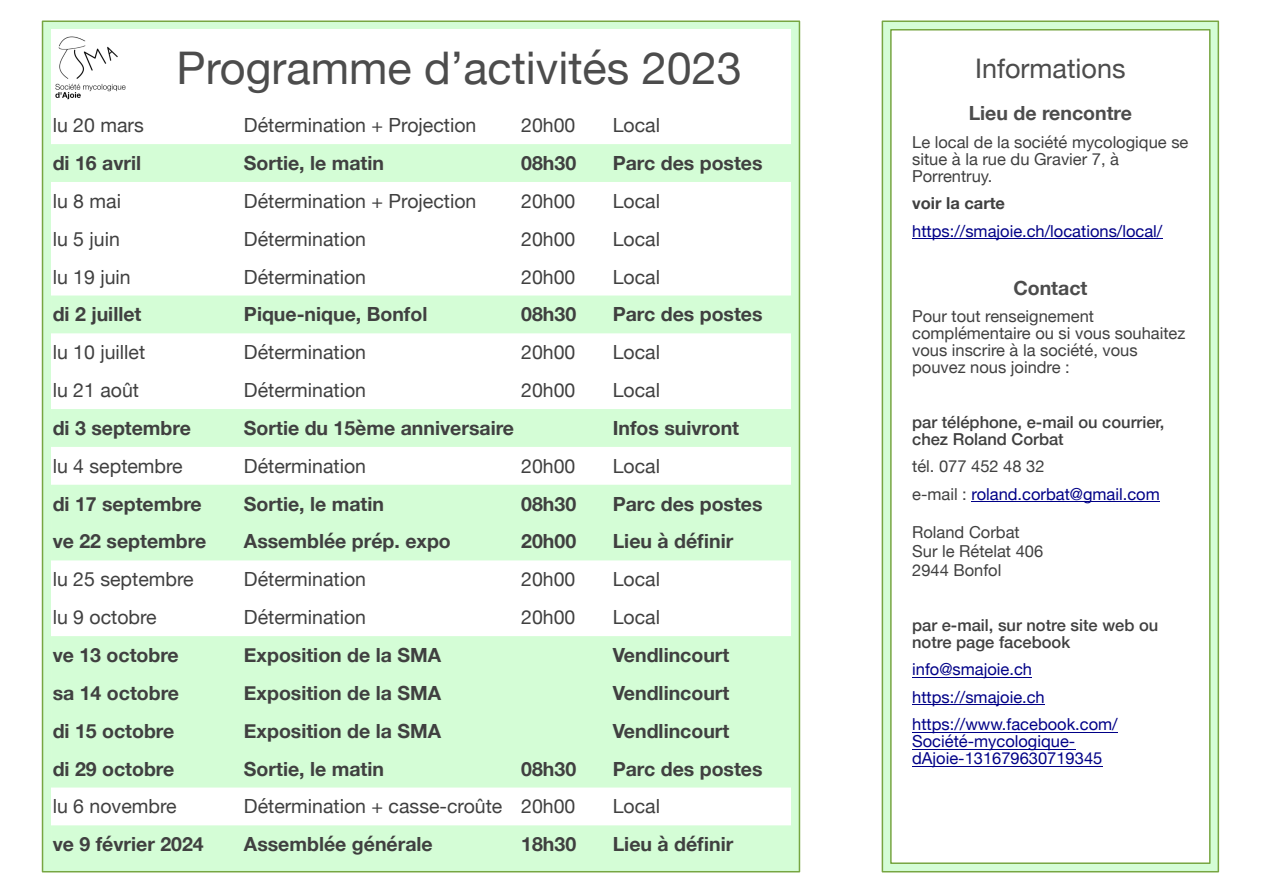
<style>
.page{position:relative;width:1263px;height:893px;background:#fff}
.page>*{position:absolute;margin:0;border:0;box-sizing:border-box;transform-origin:0 0}
.t1{font:45px "Helvetica Neue";color:#4c4c4c}
.t2{font:27px "Helvetica Neue";color:#4c4c4c}
.t3{font:700 19.5px "Helvetica Neue";color:#404040}
.t4{font:19.5px "Helvetica Neue";color:#404040}
.t5{font:700 19.5px "Helvetica Neue";color:#4c4c4c}
.t6{font:16.5px/17px "Helvetica Neue";color:#404040}
.t7{font:16.5px/27.5px "Helvetica Neue";color:#000087}
.t8{font:500 16.5px/17px "Helvetica Neue";color:#404040}
.t9{font:700 16.5px "Helvetica Neue";color:#404040}
.s1{color:#404040}
</style>
<div class="page">
<div style="left:42px;top:21px;width:758px;height:851px;background:#d4fdd6;border:2px solid #77a642"></div>
<div style="left:51px;top:30px;width:740px;height:833px;background:#fff"></div>
<div style="left:882px;top:21px;width:337px;height:851px;background:#d4fdd6;border:2px solid #77a642"></div>
<div style="left:890px;top:29px;width:320px;height:835px;background:#fff;border:2px solid #77a642"></div>
<hr style="left:912px;top:238px;width:250px;height:1px;background:#000087">
<hr style="left:971px;top:501px;width:189px;height:1px;background:#000087">
<hr style="left:912px;top:677px;width:120px;height:1px;background:#000087">
<hr style="left:912px;top:704px;width:133px;height:1px;background:#000087">
<hr style="left:912px;top:732px;width:206px;height:1px;background:#000087">
<hr style="left:912px;top:749px;width:163px;height:1px;background:#000087">
<hr style="left:912px;top:766px;width:190px;height:1px;background:#000087">
<img style="left:55px;top:36px;width:71px;height:64px">
<svg style="left:51px;top:144px;width:740px;height:719px;fill:#d4fdd6"></svg>
<h1 class="t1" style="left:177px;top:41px;width:567px">Programme d’activités 2023</h1>
<h2 class="t2" style="left:975px;top:52px;width:152px">Informations</h2>
<p class="t5" style="left:969px;top:101px;width:165px">Lieu de rencontre</p>
<p class="t6" style="left:912px;top:133px;width:278px">Le local de la société mycologique se situe à la rue du Gravier 7, à<br>Porrentruy.</p>
<p class="t9" style="left:912px;top:193px;width:94px">voir la carte</p>
<p class="t7" style="left:912px;top:217px;width:252px">https://smajoie.ch/locations/local/</p>
<p class="t4" style="left:53px;top:114px;width:93px">lu 20 mars</p>
<p class="t4" style="left:244px;top:114px;width:234px">Détermination + Projection</p>
<p class="t4" style="left:521px;top:114px;width:56px">20h00</p>
<p class="t4" style="left:613px;top:114px;width:49px">Local</p>
<p class="t3" style="left:53px;top:151px;width:90px">di 16 avril</p>
<p class="t3" style="left:244px;top:151px;width:142px">Sortie, le matin</p>
<p class="t3" style="left:521px;top:151px;width:56px">08h30</p>
<p class="t3" style="left:613px;top:151px;width:151px">Parc des postes</p>
<p class="t4" style="left:53px;top:189px;width:70px">lu 8 mai</p>
<p class="t4" style="left:244px;top:189px;width:234px">Détermination + Projection</p>
<p class="t4" style="left:521px;top:189px;width:56px">20h00</p>
<p class="t4" style="left:613px;top:189px;width:49px">Local</p>
<p class="t4" style="left:53px;top:227px;width:69px">lu 5 juin</p>
<p class="t4" style="left:244px;top:227px;width:124px">Détermination</p>
<p class="t4" style="left:521px;top:227px;width:56px">20h00</p>
<p class="t4" style="left:613px;top:227px;width:49px">Local</p>
<p class="t4" style="left:53px;top:265px;width:80px">lu 19 juin</p>
<p class="t4" style="left:244px;top:265px;width:124px">Détermination</p>
<p class="t4" style="left:521px;top:265px;width:56px">20h00</p>
<p class="t4" style="left:613px;top:265px;width:49px">Local</p>
<p class="t3" style="left:53px;top:302px;width:90px">di 2 juillet</p>
<p class="t3" style="left:244px;top:302px;width:185px">Pique-nique, Bonfol</p>
<p class="t3" style="left:521px;top:302px;width:56px">08h30</p>
<p class="t3" style="left:613px;top:302px;width:151px">Parc des postes</p>
<p class="t4" style="left:53px;top:341px;width:94px">lu 10 juillet</p>
<p class="t4" style="left:244px;top:341px;width:124px">Détermination</p>
<p class="t4" style="left:521px;top:341px;width:56px">20h00</p>
<p class="t4" style="left:613px;top:341px;width:49px">Local</p>
<p class="t4" style="left:53px;top:378px;width:88px">lu 21 août</p>
<p class="t4" style="left:244px;top:378px;width:124px">Détermination</p>
<p class="t4" style="left:521px;top:378px;width:56px">20h00</p>
<p class="t4" style="left:613px;top:378px;width:49px">Local</p>
<p class="t3" style="left:53px;top:416px;width:140px">di 3 septembre</p>
<p class="t3" style="left:244px;top:416px;width:272px">Sortie du 15ème anniversaire</p>
<p class="t3" style="left:613px;top:416px;width:128px">Infos suivront</p>
<p class="t4" style="left:53px;top:454px;width:132px">lu 4 septembre</p>
<p class="t4" style="left:244px;top:454px;width:124px">Détermination</p>
<p class="t4" style="left:521px;top:454px;width:56px">20h00</p>
<p class="t4" style="left:613px;top:454px;width:49px">Local</p>
<p class="t3" style="left:53px;top:492px;width:151px">di 17 septembre</p>
<p class="t3" style="left:244px;top:492px;width:142px">Sortie, le matin</p>
<p class="t3" style="left:521px;top:492px;width:56px">08h30</p>
<p class="t3" style="left:613px;top:492px;width:151px">Parc des postes</p>
<p class="t3" style="left:53px;top:529px;width:155px">ve 22 septembre</p>
<p class="t3" style="left:244px;top:529px;width:208px">Assemblée prép. expo</p>
<p class="t3" style="left:521px;top:529px;width:56px">20h00</p>
<p class="t3" style="left:613px;top:529px;width:122px">Lieu à définir</p>
<p class="t4" style="left:53px;top:568px;width:142px">lu 25 septembre</p>
<p class="t4" style="left:244px;top:568px;width:124px">Détermination</p>
<p class="t4" style="left:521px;top:568px;width:56px">20h00</p>
<p class="t4" style="left:613px;top:568px;width:49px">Local</p>
<p class="t4" style="left:53px;top:606px;width:106px">lu 9 octobre</p>
<p class="t4" style="left:244px;top:606px;width:124px">Détermination</p>
<p class="t4" style="left:521px;top:606px;width:56px">20h00</p>
<p class="t4" style="left:613px;top:606px;width:49px">Local</p>
<p class="t3" style="left:53px;top:643px;width:128px">ve 13 octobre</p>
<p class="t3" style="left:244px;top:643px;width:199px">Exposition de la SMA</p>
<p class="t3" style="left:613px;top:643px;width:118px">Vendlincourt</p>
<p class="t3" style="left:53px;top:681px;width:128px">sa 14 octobre</p>
<p class="t3" style="left:244px;top:681px;width:199px">Exposition de la SMA</p>
<p class="t3" style="left:613px;top:681px;width:118px">Vendlincourt</p>
<p class="t3" style="left:53px;top:719px;width:123px">di 15 octobre</p>
<p class="t3" style="left:244px;top:719px;width:199px">Exposition de la SMA</p>
<p class="t3" style="left:613px;top:719px;width:118px">Vendlincourt</p>
<p class="t3" style="left:53px;top:756px;width:123px">di 29 octobre</p>
<p class="t3" style="left:244px;top:756px;width:142px">Sortie, le matin</p>
<p class="t3" style="left:521px;top:756px;width:56px">08h30</p>
<p class="t3" style="left:613px;top:756px;width:151px">Parc des postes</p>
<p class="t4" style="left:53px;top:795px;width:125px">lu 6 novembre</p>
<p class="t4" style="left:244px;top:795px;width:333px">Détermination + casse-croûte 20h00</p>
<p class="t4" style="left:613px;top:795px;width:49px">Local</p>
<p class="t3" style="left:53px;top:832px;width:153px">ve 9 février 2024</p>
<p class="t3" style="left:244px;top:832px;width:190px">Assemblée générale</p>
<p class="t3" style="left:521px;top:832px;width:56px">18h30</p>
<p class="t3" style="left:613px;top:832px;width:122px">Lieu à définir</p>
<p class="t5" style="left:1013px;top:276px;width:76px">Contact</p>
<p class="t6" style="left:912px;top:307px;width:275px">Pour tout renseignement complémentaire ou si vous souhaitez vous inscrire à la société, vous pouvez nous joindre :</p>
<p class="t8" style="left:912px;top:413px;width:254px">par téléphone, e-mail ou courrier, chez Roland Corbat</p>
<p class="t7" style="left:912px;top:452px;width:249px"><span class="s1">tél. 077 452 48 32<br>e-mail :</span> roland.corbat@gmail.com</p>
<p class="t6" style="left:912px;top:522px;width:133px;line-height:19px">Roland Corbat<br>Sur le Rételat 406<br>2944 Bonfol</p>
<p class="t8" style="left:912px;top:616px;width:248px">par e-mail, sur notre site web ou notre page facebook</p>
<p class="t7" style="left:912px;top:655px;width:207px">info@smajoie.ch https://smajoie.ch https://www.facebook.com/</p>
<p class="t7" style="left:912px;top:732px;width:192px;line-height:17px">Société-mycologique&shy;dAjoie-131679630719345</p>
</div>
